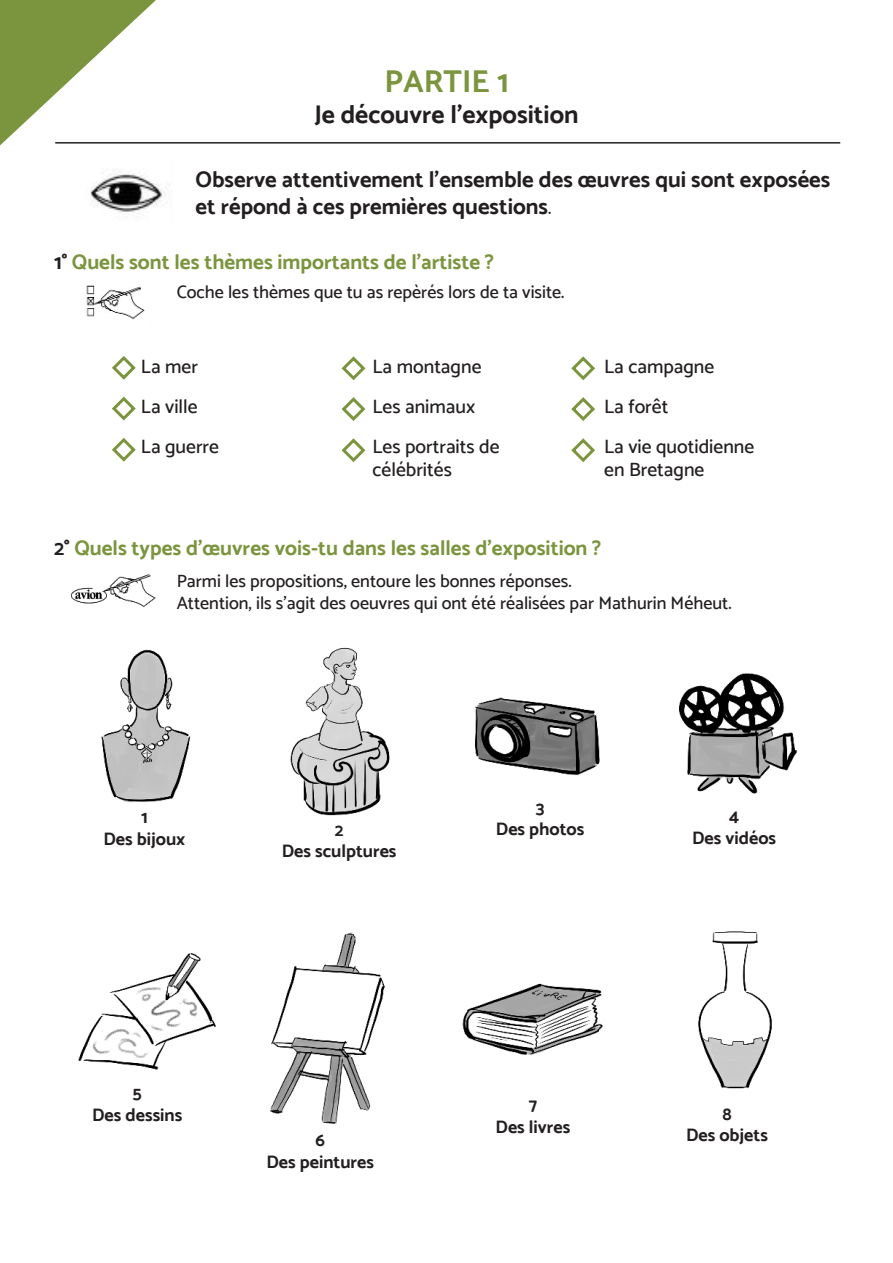
<style>
.page{position:relative;width:893px;height:1263px;background:#fff}
.page>*{position:absolute;margin:0;border:0;box-sizing:border-box;transform-origin:0 0}
.t1{font:700 31.5px "Catamaran";color:#7b953e}
.t2{font:700 25.5px "Catamaran";color:#231f20}
.t3{font:700 22.5px/27px "Catamaran";color:#231f20}
.t4{font:700 21px "Catamaran";color:#7b953e}
.t5{font:500 19.5px/23.4px "Catamaran";color:#231f20}
.t6{font:500 18px/21.6px "Catamaran";color:#231f20}
.t7{font:700 18px/21.6px "Catamaran";color:#231f20;text-align:center}
.s1{font-weight:500;font-size:18px}
.s2{color:#231f20}
</style>
<div class="page">
<svg style="left:112px;top:356px;width:24px;height:24px"></svg>
<svg style="left:112px;top:396px;width:24px;height:25px"></svg>
<svg style="left:112px;top:438px;width:24px;height:24px"></svg>
<svg style="left:341px;top:356px;width:25px;height:25px"></svg>
<svg style="left:341px;top:397px;width:25px;height:24px"></svg>
<svg style="left:341px;top:438px;width:25px;height:25px"></svg>
<svg style="left:571px;top:356px;width:24px;height:25px"></svg>
<svg style="left:571px;top:397px;width:24px;height:24px"></svg>
<svg style="left:571px;top:438px;width:24px;height:25px"></svg>
<img style="left:101px;top:649px;width:90px;height:153px">
<svg style="left:0;top:0;width:156px;height:146px"></svg>
<hr style="left:55px;top:142px;width:785px;height:2px;background:#231f20">
<img style="left:290px;top:647px;width:100px;height:169px">
<img style="left:475px;top:697px;width:125px;height:79px">
<img style="left:679px;top:673px;width:119px;height:121px">
<img style="left:78px;top:953px;width:138px;height:117px">
<img style="left:270px;top:932px;width:115px;height:192px">
<img style="left:462px;top:983px;width:141px;height:72px">
<img style="left:698px;top:931px;width:74px;height:158px">
<img style="left:86px;top:285px;width:59px;height:35px">
<img style="left:71px;top:574px;width:85px;height:34px">
<img style="left:90px;top:169px;width:80px;height:43px">
<h1 class="t1" style="left:384px;top:69px;width:126px">PARTIE 1</h1>
<h2 class="t2" style="left:314px;top:104px;width:266px">Je découvre l’exposition</h2>
<p class="t3" style="left:196px;top:168px;width:636px">Observe attentivement l’ensemble des œuvres qui sont exposées et répond à ces premières questions<span class="s1">.</span></p>
<p class="t4" style="left:54px;top:253px;width:442px"><span class="s2">1°</span> Quels sont les thèmes importants de l’artiste ?</p>
<p class="t6" style="left:177px;top:281px;width:389px">Coche les thèmes que tu as repèrés lors de ta visite.</p>
<p class="t5" style="left:141px;top:355px;width:58px">La mer</p>
<p class="t5" style="left:373px;top:355px;width:110px">La montagne</p>
<p class="t5" style="left:604px;top:355px;width:112px">La campagne</p>
<p class="t5" style="left:141px;top:395px;width:58px">La ville</p>
<p class="t5" style="left:373px;top:395px;width:104px">Les animaux</p>
<p class="t5" style="left:604px;top:395px;width:66px">La forêt</p>
<p class="t5" style="left:373px;top:434px;width:129px">Les portraits de célébrités</p>
<p class="t5" style="left:604px;top:434px;width:152px">La vie quotidienne en Bretagne</p>
<p class="t5" style="left:141px;top:434px;width:80px">La guerre</p>
<p class="t4" style="left:54px;top:539px;width:549px"><span class="s2">2°</span> Quels types d’œuvres vois-tu dans les salles d’exposition ?</p>
<p class="t6" style="left:177px;top:570px;width:556px">Parmi les propositions, entoure les bonnes réponses.<br>Attention, ils s’agit des oeuvres qui ont été réalisées par Mathurin Méheut.</p>
<p class="t7" style="left:103px;top:808px;width:83px">1<br>Des bijoux</p>
<p class="t7" style="left:282px;top:820px;width:116px">2<br>Des sculptures</p>
<p class="t7" style="left:92px;top:1083px;width:92px">5<br>Des dessins</p>
<p class="t7" style="left:267px;top:1131px;width:109px">6<br>Des peintures</p>
<p class="t7" style="left:496px;top:798px;width:90px">3<br>Des photos</p>
<p class="t7" style="left:692px;top:806px;width:86px">4<br>Des vidéos</p>
<p class="t7" style="left:496px;top:1096px;width:76px">7<br>Des livres</p>
<p class="t7" style="left:686px;top:1104px;width:83px">8<br>Des objets</p>
</div>
